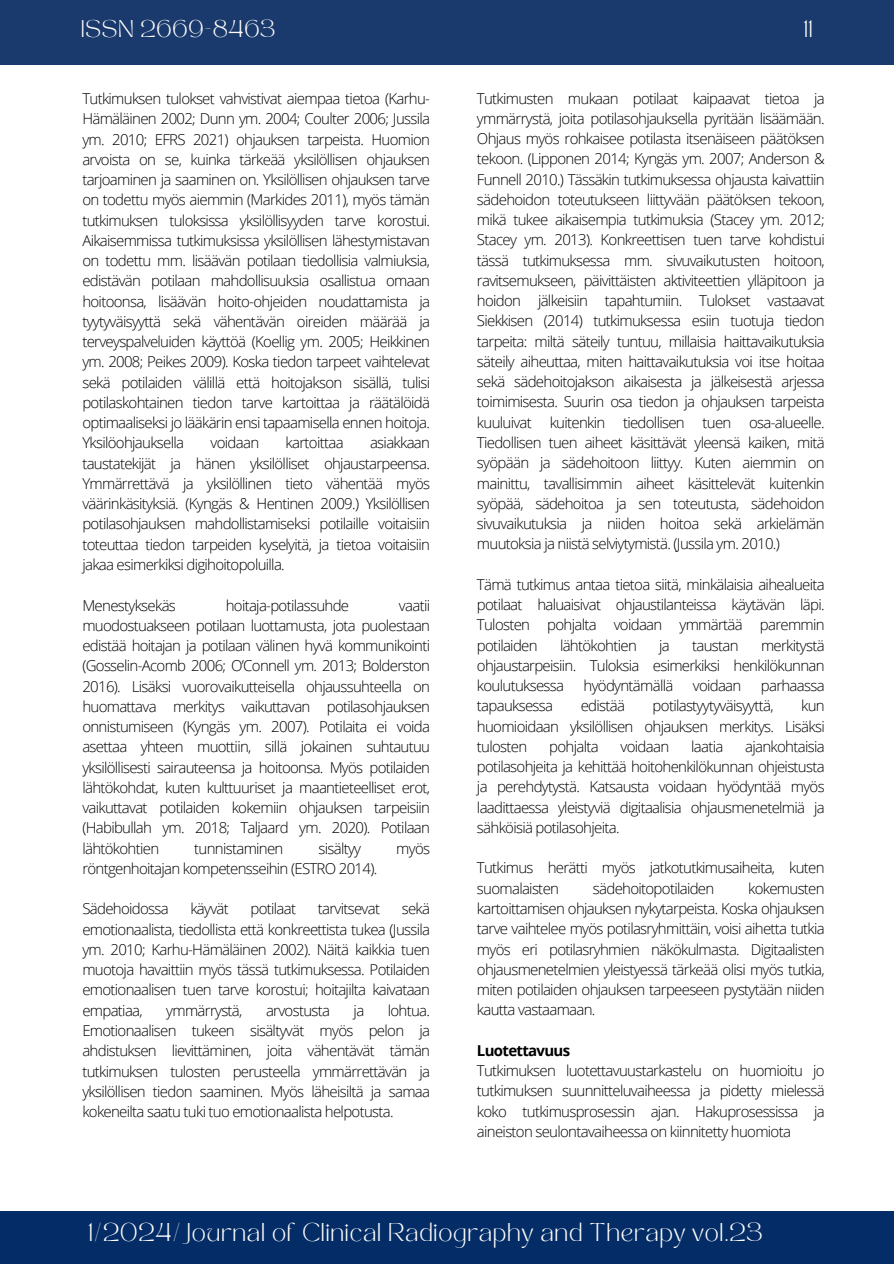
<style>
.page{position:relative;width:894px;height:1264px;background:#fff}
.page>*{position:absolute;margin:0;border:0;box-sizing:border-box;transform-origin:0 0}
.t1{font:18px "TAN MONCHERI Regular";letter-spacing:.045em;color:#fdfcfa}
.t2{font:16.95px "TAN MONCHERI Regular";letter-spacing:.045em;color:#fdfcfa}
.t3{font:300 15px/20.2px "Open Sans";letter-spacing:-.045em;color:#000;text-align:justify}
.t4{font:700 15px "Open Sans";letter-spacing:-.045em;color:#000}
</style>
<div class="page">
<div style="left:0;top:1211px;width:893px;height:52px;background:#042d68"></div>
<div style="left:0;top:0;width:893px;height:65px;background:#1a3a6d"></div>
<p class="t2" style="left:81px;top:19px;width:196px">ISSN 2669-8463</p>
<p class="t2" style="left:803px;top:19px;width:10px">11</p>
<p class="t3" style="left:82px;top:88px;width:349px">Tutkimuksen tulokset vahvistivat aiempaa tietoa (Karhu-Hämäläinen 2002; Dunn ym. 2004; Coulter 2006; Jussila ym. 2010; EFRS 2021) ohjauksen tarpeista. Huomion arvoista on se, kuinka tärkeää yksilöllisen ohjauksen tarjoaminen ja saaminen on. Yksilöllisen ohjauksen tarve on todettu myös aiemmin (Markides 2011), myös tämän tutkimuksen tuloksissa yksilöllisyyden tarve korostui.<br>Aikaisemmissa tutkimuksissa yksilöllisen lähestymistavan on todettu mm. lisäävän potilaan tiedollisia valmiuksia, edistävän potilaan mahdollisuuksia osallistua omaan hoitoonsa, lisäävän hoito-ohjeiden noudattamista ja tyytyväisyyttä sekä vähentävän oireiden määrää ja terveyspalveluiden käyttöä (Koellig ym. 2005; Heikkinen ym. 2008; Peikes 2009). Koska tiedon tarpeet vaihtelevat sekä potilaiden välillä että hoitojakson sisällä, tulisi potilaskohtainen tiedon tarve kartoittaa ja räätälöidä optimaaliseksi jo lääkärin ensi tapaamisella ennen hoitoja.<br>Yksilöohjauksella</p>
<p class="t3" style="left:82px;top:432px;width:349px;text-indent:287px">asiakkaan taustatekijät ja hänen yksilölliset ohjaustarpeensa.<br>Ymmärrettävä ja yksilöllinen tieto vähentää myös väärinkäsityksiä. (Kyngäs &amp; Hentinen 2009.) Yksilöllisen potilasohjauksen mahdollistamiseksi potilaille voitaisiin toteuttaa tiedon tarpeiden kyselyitä, ja tietoa voitaisiin jakaa esimerkiksi digihoitopoluilla.</p>
<p class="t3" style="left:82px;top:594px;width:95px">Menestyksekäs</p>
<p class="t3" style="left:226px;top:594px;width:125px">hoitaja-potilassuhde</p>
<p class="t3" style="left:210px;top:432px;width:50px">voidaan</p>
<p class="t3" style="left:285px;top:432px;width:59px">kartoittaa</p>
<p class="t3" style="left:82px;top:594px;width:349px;text-indent:316px">vaatii muodostuakseen potilaan luottamusta, jota puolestaan edistää hoitajan ja potilaan välinen hyvä kommunikointi (Gosselin-Acomb 2006; O’Connell ym. 2013; Bolderston 2016). Lisäksi vuorovaikutteisella ohjaussuhteella on huomattava merkitys vaikuttavan potilasohjauksen onnistumiseen (Kyngäs ym. 2007). Potilaita ei voida asettaa yhteen muottiin, sillä jokainen suhtautuu yksilöllisesti sairauteensa ja hoitoonsa. Myös potilaiden lähtökohdat, kuten kulttuuriset ja maantieteelliset erot, vaikuttavat potilaiden kokemiin ohjauksen tarpeisiin (Habibullah ym. 2018; Taljaard ym. 2020). Potilaan lähtökohtien</p>
<p class="t3" style="left:194px;top:837px;width:91px">tunnistaminen</p>
<p class="t3" style="left:318px;top:837px;width:44px">sisältyy</p>
<p class="t3" style="left:396px;top:837px;width:35px">myös</p>
<p class="t3" style="left:82px;top:858px;width:296px">röntgenhoitajan kompetensseihin (ESTRO 2014).</p>
<p class="t3" style="left:82px;top:898px;width:88px">Sädehoidossa</p>
<p class="t3" style="left:190px;top:898px;width:40px">käyvät</p>
<p class="t3" style="left:250px;top:898px;width:47px">potilaat</p>
<p class="t3" style="left:318px;top:898px;width:64px">tarvitsevat</p>
<p class="t3" style="left:82px;top:898px;width:349px;text-indent:319px">sekä emotionaalista, tiedollista että konkreettista tukea (Jussila ym. 2010; Karhu-Hämäläinen 2002). Näitä kaikkia tuen muotoja havaittiin myös tässä tutkimuksessa. Potilaiden emotionaalisen tuen tarve korostui; hoitajilta kaivataan empatiaa,</p>
<p class="t3" style="left:82px;top:999px;width:349px;text-indent:305px">lohtua.<br>Emotionaalisen tukeen sisältyvät myös pelon ja ahdistuksen lievittäminen, joita vähentävät tämän tutkimuksen tulosten perusteella ymmärrettävän ja yksilöllisen tiedon saaminen. Myös läheisiltä ja samaa kokeneilta saatu tuki tuo emotionaalista helpotusta.</p>
<p class="t3" style="left:166px;top:999px;width:78px">ymmärrystä,</p>
<p class="t3" style="left:266px;top:999px;width:66px">arvostusta</p>
<p class="t3" style="left:353px;top:999px;width:12px">ja</p>
<p class="t3" style="left:477px;top:88px;width:349px">Tutkimusten mukaan potilaat kaipaavat tietoa ja ymmärrystä, joita potilasohjauksella pyritään lisäämään.<br>Ohjaus myös rohkaisee potilasta itsenäiseen päätöksen tekoon. (Lipponen 2014; Kyngäs ym. 2007; Anderson &amp; Funnell 2010.) Tässäkin tutkimuksessa ohjausta kaivattiin sädehoidon toteutukseen liittyvään päätöksen tekoon, mikä tukee aikaisempia tutkimuksia (Stacey ym. 2012; Stacey ym. 2013). Konkreettisen tuen tarve kohdistui tässä tutkimuksessa mm. sivuvaikutusten hoitoon, ravitsemukseen, päivittäisten aktiviteettien ylläpitoon ja hoidon jälkeisiin tapahtumiin. Tulokset vastaavat Siekkisen (2014) tutkimuksessa esiin tuotuja tiedon tarpeita: miltä säteily tuntuu, millaisia haittavaikutuksia säteily aiheuttaa, miten haittavaikutuksia voi itse hoitaa sekä sädehoitojakson aikaisesta ja jälkeisestä arjessa toimimisesta. Suurin osa tiedon ja ohjauksen tarpeista kuuluivat kuitenkin tiedollisen tuen osa-alueelle.<br>Tiedollisen tuen aiheet käsittävät yleensä kaiken, mitä syöpään ja sädehoitoon liittyy. Kuten aiemmin on mainittu, tavallisimmin aiheet käsittelevät kuitenkin syöpää, sädehoitoa ja sen toteutusta, sädehoidon sivuvaikutuksia ja niiden hoitoa sekä arkielämän muutoksia ja niistä selviytymistä. (Jussila ym. 2010.)</p>
<p class="t3" style="left:477px;top:574px;width:349px">Tämä tutkimus antaa tietoa siitä, minkälaisia aihealueita potilaat haluaisivat ohjaustilanteissa käytävän läpi.<br>Tulosten pohjalta voidaan ymmärtää paremmin potilaiden</p>
<p class="t3" style="left:477px;top:634px;width:349px;text-indent:284px">merkitystä ohjaustarpeisiin. Tuloksia esimerkiksi henkilökunnan koulutuksessa</p>
<p class="t3" style="left:560px;top:634px;width:78px">lähtökohtien</p>
<p class="t3" style="left:659px;top:634px;width:12px">ja</p>
<p class="t3" style="left:692px;top:634px;width:48px">taustan</p>
<p class="t3" style="left:583px;top:675px;width:91px">hyödyntämällä</p>
<p class="t3" style="left:692px;top:675px;width:50px">voidaan</p>
<p class="t3" style="left:760px;top:675px;width:65px">parhaassa</p>
<p class="t3" style="left:477px;top:695px;width:78px">tapauksessa</p>
<p class="t3" style="left:580px;top:695px;width:46px">edistää</p>
<p class="t3" style="left:652px;top:695px;width:122px">potilastyytyväisyyttä,</p>
<p class="t3" style="left:477px;top:695px;width:349px;text-indent:324px">kun huomioidaan yksilöllisen ohjauksen merkitys. Lisäksi tulosten</p>
<p class="t3" style="left:477px;top:736px;width:349px;text-indent:268px">ajankohtaisia potilasohjeita ja kehittää hoitohenkilökunnan ohjeistusta ja perehdytystä. Katsausta voidaan hyödyntää myös laadittaessa yleistyviä digitaalisia ohjausmenetelmiä ja sähköisiä potilasohjeita.</p>
<p class="t3" style="left:477px;top:857px;width:349px">Tutkimus herätti myös jatkotutkimusaiheita, kuten suomalaisten</p>
<p class="t3" style="left:549px;top:736px;width:51px">pohjalta</p>
<p class="t3" style="left:620px;top:736px;width:50px">voidaan</p>
<p class="t3" style="left:691px;top:736px;width:34px">laatia</p>
<p class="t3" style="left:477px;top:877px;width:349px;text-indent:271px">kokemusten kartoittamisen ohjauksen nykytarpeista. Koska ohjauksen tarve vaihtelee myös potilasryhmittäin, voisi aihetta tutkia myös eri potilasryhmien näkökulmasta. Digitaalisten ohjausmenetelmien yleistyessä tärkeää olisi myös tutkia, miten potilaiden ohjauksen tarpeeseen pystytään niiden kautta vastaamaan.</p>
<p class="t4" style="left:477px;top:1039px;width:95px">Luotettavuus</p>
<p class="t3" style="left:477px;top:1060px;width:349px">Tutkimuksen luotettavuustarkastelu on huomioitu jo tutkimuksen suunnitteluvaiheessa ja pidetty mielessä koko tutkimusprosessin ajan. Hakuprosessissa ja aineiston seulontavaiheessa on kiinnitetty huomiota</p>
<p class="t3" style="left:592px;top:877px;width:123px">sädehoitopotilaiden</p>
<h1 class="t1" style="left:89px;top:1222px;width:675px">1/2024/Journal of Clinical Radiography and Therapy vol.23</h1>
</div>
